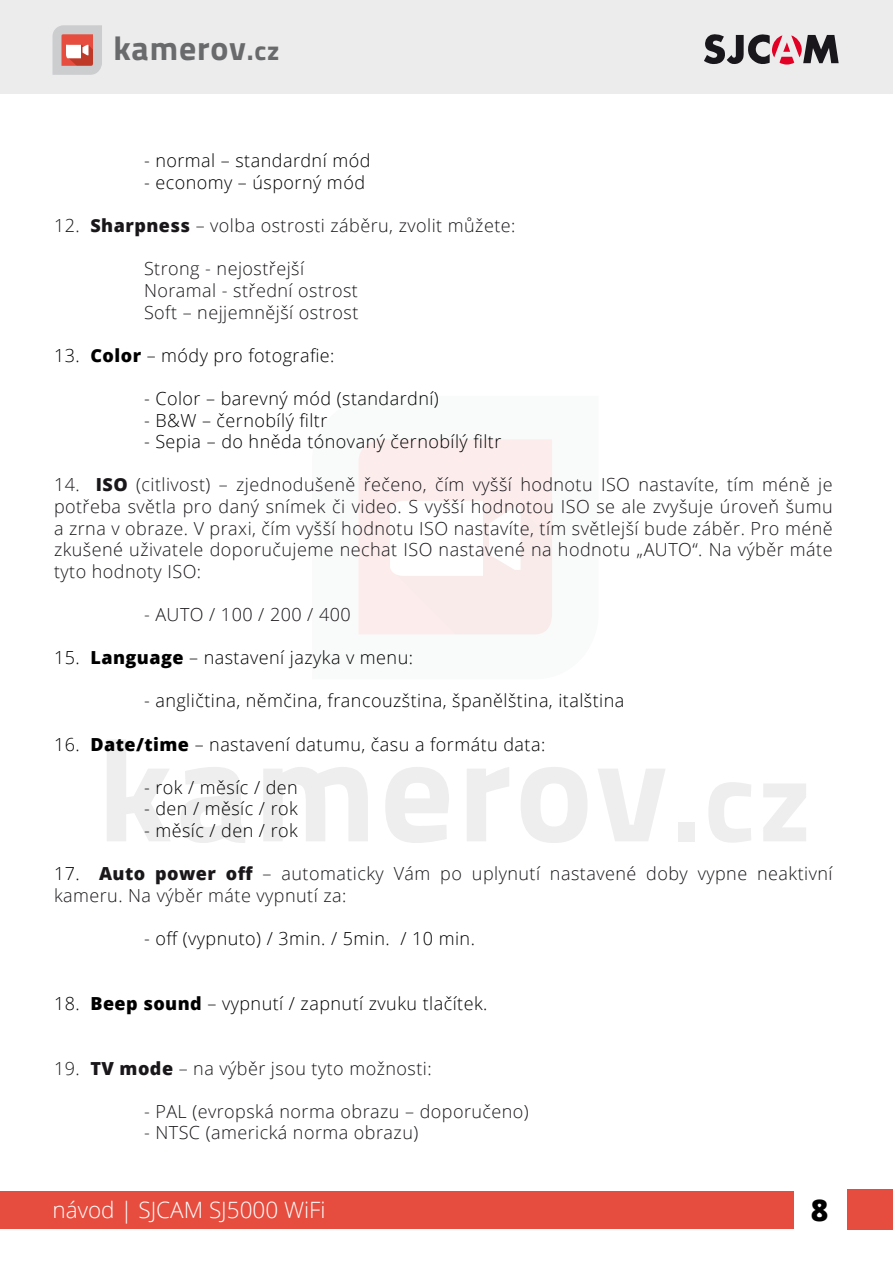
<style>
.page{position:relative;width:893px;height:1263px;background:#fff}
.page>*{position:absolute;margin:0;border:0;box-sizing:border-box;transform-origin:0 0}
.t1{font:700 33.6px "Titillium";letter-spacing:.025em;color:#696a6b}
.t2{font:800 30px "Open Sans";color:#000}
.t3{font:300 22.5px "Open Sans";color:#fff}
.t4{font:300 18px/21.6px "Open Sans";letter-spacing:.025em;color:#1a171b}
.t5{font:300 18px "Open Sans";letter-spacing:.025em;color:#000}
.s1{font-size:26.7px}
.s2{font-weight:800}
.s3{color:#000}
</style>
<div class="page">
<div style="left:848px;top:1189px;width:44px;height:41px;background:#e64d3f"></div>
<div style="left:0;top:1191px;width:794px;height:37px;background:#e64d3f"></div>
<svg style="left:358px;top:439px;width:194px;height:196px;fill:#fcedec"></svg>
<div style="left:0;top:0;width:893px;height:93px;background:#ececed"></div>
<svg style="left:52px;top:25px;width:50px;height:50px;background:#d5aba7"></svg>
<svg style="left:704px;top:34px;width:135px;height:31px"></svg>
<h1 class="t1" style="left:113px;top:23px;width:168px">kamerov<span class="s1">.cz</span></h1>
<p class="t5" style="left:144px;top:148px;width:228px">- normal – standardní mód</p>
<p class="t5" style="left:144px;top:170px;width:223px">- economy – úsporný mód</p>
<p class="t4" style="left:54px;top:214px;width:463px">12. <span class="s2">Sharpness</span> – volba ostrosti záběru, zvolit můžete:</p>
<p class="t4" style="left:144px;top:257px;width:216px">Strong - nejostřejší<br>Noramal - střední ostrost<br>Soft – nejjemnější ostrost</p>
<p class="t5" style="left:54px;top:343px;width:282px">13. <span class="s2">Color</span> – módy pro fotografie:</p>
<p class="t5" style="left:144px;top:386px;width:296px">- Color – barevný mód (standardní)</p>
<p class="t5" style="left:144px;top:408px;width:185px">- B&amp;W – černobílý filtr</p>
<p class="t5" style="left:144px;top:429px;width:359px">- Sepia – do hněda tónovaný černobílý filtr</p>
<p class="t4" style="left:54px;top:473px;width:780px;text-align:justify">14. <span class="s2">ISO</span> (citlivost) – zjednodušeně řečeno, čím vyšší hodnotu ISO nastavíte, tím méně je potřeba světla pro daný snímek či video. S vyšší hodnotou ISO se ale zvyšuje úroveň šumu a zrna v obraze. V praxi, čím vyšší hodnotu ISO nastavíte, tím světlejší bude záběr. Pro méně zkušené uživatele doporučujeme nechat ISO nastavené na hodnotu „AUTO“. Na výběr máte tyto hodnoty ISO:</p>
<p class="t4" style="left:144px;top:603px;width:208px">- AUTO / 100 / 200 / 400</p>
<p class="t5" style="left:54px;top:645px;width:361px">15. <span class="s2">Language</span> – nastavení jazyka v menu:</p>
<p class="t5" style="left:144px;top:688px;width:482px">- angličtina, němčina, francouzština, španělština, italština</p>
<p class="t5" style="left:54px;top:732px;width:493px">16. <span class="s2">Date/time</span> – nastavení datumu, času a formátu data:</p>
<p class="t5" style="left:144px;top:775px;width:155px">- rok / měsíc / den</p>
<p class="t5" style="left:144px;top:796px;width:155px">- den / měsíc / rok</p>
<p class="t5" style="left:144px;top:818px;width:155px">- měsíc / den / rok</p>
<p class="t4" style="left:54px;top:862px;width:780px"><span class="s3">17.</span> <span class="s2">Auto power off</span> – automaticky Vám po uplynutí nastavené doby vypne neaktivní kameru. Na výběr máte vypnutí za:</p>
<p class="t5" style="left:144px;top:926px;width:332px">- off (vypnuto) / 3min. / 5min. / 10 min.</p>
<p class="t5" style="left:54px;top:991px;width:435px">18. <span class="s2">Beep sound</span> – vypnutí / zapnutí zvuku tlačítek.</p>
<p class="t4" style="left:54px;top:1057px;width:379px">19. <span class="s2">TV mode</span> – na výběr jsou tyto možnosti:</p>
<p class="t4" style="left:144px;top:1100px;width:386px">- PAL (evropská norma obrazu – doporučeno)</p>
<p class="t4" style="left:144px;top:1121px;width:276px">- NTSC (americká norma obrazu)</p>
<p class="t3" style="left:52px;top:1194px;width:275px">návod | SJCAM SJ5000 WiFi</p>
<h2 class="t2" style="left:811px;top:1187px;width:19px">8</h2>
</div>
